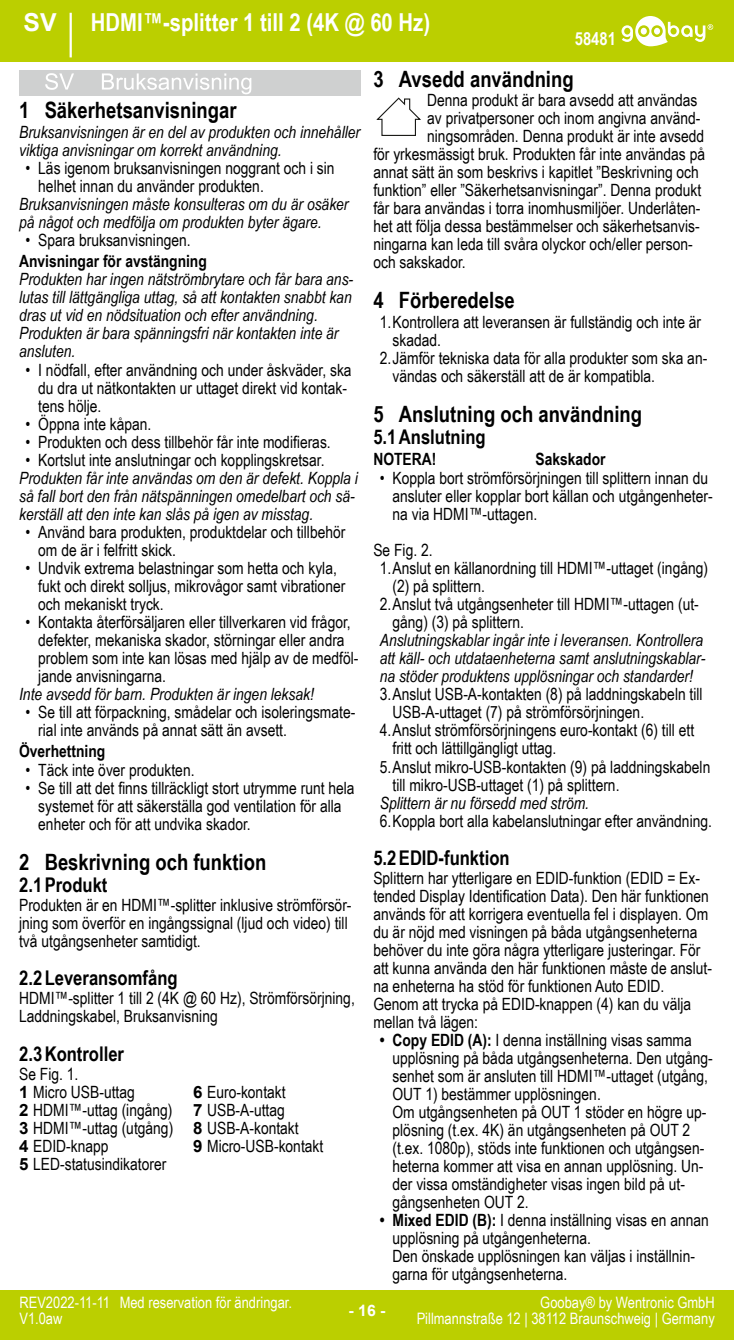
<style>
.page{position:relative;width:734px;height:1340px;background:#fff}
.page>*{position:absolute;margin:0;border:0;box-sizing:border-box;transform-origin:0 0}
.t1{font:700 24.75px "Arial Narrow";color:#fff}
.t2{font:700 24.75px "Arial";color:#fff}
.t3{font:700 22.5px "Arial Narrow";color:#000}
.t4{font:700 20.25px "Arial Narrow";color:#000}
.t5{font:700 18px "Arial Narrow";color:#fff}
.t6{font:16.88px/18px "Arial Narrow";color:#000}
.t7{font:italic 16.88px/18px "Arial Narrow";color:#000}
.t8{font:700 16.88px "Arial Narrow";color:#000}
.t9{font:15.75px/15.8px "Arial Narrow";color:#fff;text-align:right}
.t10{font:700 15.75px "Arial";color:#fff}
.s1{font-family:"Arial";font-weight:700}
.s2{font-weight:700}
</style>
<div class="page">
<div style="left:0;top:0;width:733px;height:62px;background:#bbcf00"></div>
<svg style="left:621px;top:16px;width:92px;height:30px"></svg>
<hr style="left:70px;top:13px;width:2px;height:44px;background:#fff">
<div style="left:0;top:1290px;width:733px;height:49px;background:#bbcf00"></div>
<div style="left:19px;top:70px;width:341px;height:26px;background:#cfd0d0"></div>
<svg style="left:45px;top:73px;width:29px;height:17px"></svg>
<svg style="left:102px;top:73px;width:149px;height:21px"></svg>
<svg style="left:376px;top:98px;width:45px;height:38px"></svg>
<h1 class="t2" style="left:24px;top:5px;width:35px">SV</h1>
<h1 class="t1" style="left:91px;top:3px;width:340px">HDMI™-splitter 1 till 2 (4K @ 60 Hz)</h1>
<p class="t5" style="left:574px;top:25px;width:43px">58481</p>
<h2 class="t3" style="left:19px;top:93px;width:219px">1 Säkerhetsanvisningar</h2>
<p class="t7" style="left:19px;top:122px;width:342px">Bruksanvisningen är en del av produkten och innehåller viktiga anvisningar om korrekt användning.</p>
<p class="t6" style="left:38px;top:158px;width:298px;text-indent:-13px">• Läs igenom bruksanvisningen noggrant och i sin helhet innan du använder produkten.</p>
<p class="t7" style="left:19px;top:194px;width:331px">Bruksanvisningen måste konsulteras om du är osäker på något och medfölja om produkten byter ägare.</p>
<p class="t6" style="left:26px;top:230px;width:167px">• Spara bruksanvisningen.</p>
<p class="t8" style="left:19px;top:248px;width:189px">Anvisningar för avstängning</p>
<p class="t7" style="left:19px;top:270px;width:335px">Produkten har ingen nätströmbrytare och får bara ans&shy;lutas till lättgängliga uttag, så att kontakten snabbt kan dras ut vid en nödsituation och efter användning.<br>Produkten är bara spänningsfri när kontakten inte är ansluten.</p>
<p class="t6" style="left:38px;top:360px;width:315px;text-indent:-13px">• I nödfall, efter användning och under åskväder, ska du dra ut nätkontakten ur uttaget direkt vid kontak&shy;tens hölje.</p>
<p class="t6" style="left:26px;top:414px;width:127px">• Öppna inte kåpan.</p>
<p class="t6" style="left:26px;top:432px;width:307px">• Produkten och dess tillbehör får inte modifieras.</p>
<p class="t6" style="left:26px;top:450px;width:300px">• Kortslut inte anslutningar och kopplingskretsar.</p>
<p class="t7" style="left:19px;top:468px;width:340px">Produkten får inte användas om den är defekt. Koppla i så fall bort den från nätspänningen omedelbart och sä&shy;kerställ att den inte kan slås på igen av misstag.</p>
<p class="t6" style="left:38px;top:522px;width:308px;text-indent:-13px">• Använd bara produkten, produktdelar och tillbehör om de är i felfritt skick.</p>
<p class="t6" style="left:38px;top:558px;width:308px;text-indent:-13px">• Undvik extrema belastningar som hetta och kyla, fukt och direkt solljus, mikrovågor samt vibrationer och mekaniskt tryck.</p>
<p class="t6" style="left:38px;top:612px;width:322px;text-indent:-13px">• Kontakta återförsäljaren eller tillverkaren vid frågor, defekter, mekaniska skador, störningar eller andra problem som inte kan lösas med hjälp av de medföl&shy;jande anvisningarna.</p>
<p class="t7" style="left:19px;top:684px;width:296px">Inte avsedd för barn. Produkten är ingen leksak!</p>
<p class="t6" style="left:38px;top:702px;width:318px;text-indent:-13px">• Se till att förpackning, smådelar och isoleringsmate&shy;rial inte används på annat sätt än avsett.</p>
<p class="t8" style="left:19px;top:738px;width:88px">Överhettning</p>
<p class="t6" style="left:26px;top:760px;width:170px">• Täck inte över produkten.</p>
<p class="t6" style="left:38px;top:778px;width:318px;text-indent:-13px">• Se till att det finns tillräckligt stort utrymme runt hela systemet för att säkerställa god ventilation för alla enheter och för att undvika skador.</p>
<h2 class="t3" style="left:19px;top:845px;width:248px">2 Beskrivning och funktion</h2>
<p class="t4" style="left:19px;top:869px;width:90px">2.1Produkt</p>
<p class="t6" style="left:19px;top:895px;width:334px">Produkten är en HDMI™-splitter inklusive strömförsör&shy;jning som överför en ingångssignal (ljud och video) till två utgångsenheter samtidigt.</p>
<p class="t4" style="left:19px;top:962px;width:160px">2.2Leveransomfång</p>
<p class="t6" style="left:19px;top:988px;width:337px">HDMI™-splitter 1 till 2 (4K @ 60 Hz), Strömförsörjning,<br>Laddningskabel, Bruksanvisning</p>
<p class="t4" style="left:19px;top:1038px;width:106px">2.3Kontroller</p>
<p class="t6" style="left:19px;top:1064px;width:156px">Se Fig. 1.<br><span class="s1">1</span> Micro USB-uttag<br><span class="s1">2</span> HDMI™-uttag (ingång)<br><span class="s1">3</span> HDMI™-uttag (utgång)<br><span class="s1">4</span> EDID-knapp<br><span class="s1">5</span> LED-statusindikatorer</p>
<p class="t6" style="left:193px;top:1082px;width:132px"><span class="s1">6</span> Euro-kontakt<br><span class="s1">7</span> USB-A-uttag<br><span class="s1">8</span> USB-A-kontakt<br><span class="s1">9</span> Micro-USB-kontakt</p>
<h2 class="t3" style="left:373px;top:62px;width:202px">3 Avsedd användning</h2>
<p class="t6" style="left:427px;top:90px;width:272px">Denna produkt är bara avsedd att användas</p>
<p class="t6" style="left:427px;top:108px;width:275px">av privatpersoner och inom angivna använd-</p>
<p class="t6" style="left:427px;top:126px;width:278px">ningsområden. Denna produkt är inte avsedd</p>
<p class="t6" style="left:373px;top:144px;width:333px">för yrkesmässigt bruk. Produkten får inte användas på</p>
<p class="t6" style="left:373px;top:162px;width:327px">annat sätt än som beskrivs i kapitlet ”Beskrivning och</p>
<p class="t6" style="left:373px;top:180px;width:329px">funktion” eller ”Säkerhetsanvisningar”. Denna produkt</p>
<p class="t6" style="left:373px;top:198px;width:328px">får bara användas i torra inomhusmiljöer. Underlåten-</p>
<p class="t6" style="left:373px;top:216px;width:328px">het att följa dessa bestämmelser och säkerhetsanvis-</p>
<p class="t6" style="left:373px;top:234px;width:321px">ningarna kan leda till svåra olyckor och/eller person-</p>
<p class="t6" style="left:373px;top:252px;width:94px">och sakskador.</p>
<h2 class="t3" style="left:373px;top:283px;width:143px">4 Förberedelse</h2>
<p class="t6" style="left:379px;top:312px;width:323px">1.Kontrollera att leveransen är fullständig och inte är</p>
<p class="t6" style="left:392px;top:330px;width:50px">skadad.</p>
<p class="t6" style="left:379px;top:348px;width:329px">2.Jämför tekniska data för alla produkter som ska an-</p>
<p class="t6" style="left:392px;top:366px;width:264px">vändas och säkerställ att de är kompatibla.</p>
<h2 class="t3" style="left:373px;top:397px;width:270px">5 Anslutning och användning</h2>
<p class="t4" style="left:373px;top:421px;width:114px">5.1Anslutning</p>
<p class="t8" style="left:373px;top:446px;width:65px">NOTERA!</p>
<p class="t8" style="left:535px;top:446px;width:71px">Sakskador</p>
<p class="t6" style="left:392px;top:469px;width:322px;text-indent:-13px">• Koppla bort strömförsörjningen till splittern innan du ansluter eller kopplar bort källan och utgångenheter&shy;na via HDMI™-uttagen.</p>
<p class="t6" style="left:373px;top:541px;width:61px">Se Fig. 2.</p>
<p class="t6" style="left:379px;top:559px;width:330px">1.Anslut en källanordning till HDMI™-uttaget (ingång)</p>
<p class="t6" style="left:392px;top:577px;width:94px">(2) på splittern.</p>
<p class="t6" style="left:379px;top:595px;width:320px">2.Anslut två utgångsenheter till HDMI™-uttagen (ut-</p>
<p class="t6" style="left:392px;top:613px;width:133px">gång) (3) på splittern.</p>
<p class="t7" style="left:379px;top:631px;width:327px">Anslutningskablar ingår inte i leveransen. Kontrollera att käll- och utdataenheterna samt anslutningskablar&shy;na stöder produktens upplösningar och standarder!</p>
<p class="t6" style="left:379px;top:685px;width:324px">3.Anslut USB-A-kontakten (8) på laddningskabeln till</p>
<p class="t6" style="left:392px;top:703px;width:253px">USB-A-uttaget (7) på strömförsörjningen.</p>
<p class="t6" style="left:379px;top:721px;width:316px">4.Anslut strömförsörjningens euro-kontakt (6) till ett</p>
<p class="t6" style="left:392px;top:739px;width:165px">fritt och lättillgängligt uttag.</p>
<p class="t6" style="left:379px;top:757px;width:332px">5.Anslut mikro-USB-kontakten (9) på laddningskabeln</p>
<p class="t6" style="left:392px;top:775px;width:228px">till mikro-USB-uttaget (1) på splittern.</p>
<p class="t7" style="left:379px;top:793px;width:211px">Splittern är nu försedd med ström.</p>
<p class="t6" style="left:379px;top:811px;width:333px">6.Koppla bort alla kabelanslutningar efter användning.</p>
<p class="t4" style="left:373px;top:842px;width:138px">5.2EDID-funktion</p>
<p class="t6" style="left:373px;top:868px;width:340px">Splittern har ytterligare en EDID-funktion (EDID = Ex&shy;tended Display Identification Data). Den här funktionen används för att korrigera eventuella fel i displayen. Om du är nöjd med visningen på båda utgångsenheterna behöver du inte göra några ytterligare justeringar. För att kunna använda den här funktionen måste de anslut&shy;na enheterna ha stöd för funktionen Auto EDID.<br>Genom att trycka på EDID-knappen (4) kan du välja mellan två lägen:</p>
<p class="t6" style="left:392px;top:1030px;width:322px;text-indent:-13px"><span class="s2">• Copy EDID (A):</span> I denna inställning visas samma upplösning på båda utgångsenheterna. Den utgång&shy;senhet som är ansluten till HDMI™-uttaget (utgång, OUT 1) bestämmer upplösningen.<br>Om utgångsenheten på OUT 1 stöder en högre up&shy;plösning (t.ex. 4K) än utgångsenheten på OUT 2 (t.ex. 1080p), stöds inte funktionen och utgångsen&shy;heterna kommer att visa en annan upplösning. Un&shy;der vissa omständigheter visas ingen bild på ut&shy;gångsenheten OUT 2.</p>
<p class="t6" style="left:392px;top:1210px;width:318px;text-indent:-13px"><span class="s2">• Mixed EDID (B):</span> I denna inställning visas en annan upplösning på utgångenheterna.<br>Den önskade upplösningen kan väljas i inställnin&shy;garna för utgångsenheterna.</p>
<p class="t9" style="left:19px;top:1293px;width:92px;text-align:left">REV2022-11-11<br>V1.0aw</p>
<p class="t9" style="left:120px;top:1293px;width:174px">Med reservation för ändringar.</p>
<p class="t10" style="left:348px;top:1298px;width:38px">- 16 -</p>
<p class="t9" style="left:416px;top:1293px;width:299px">Goobay® by Wentronic GmbH<br>Pillmannstraße 12 | 38112 Braunschweig | Germany</p>
</div>
